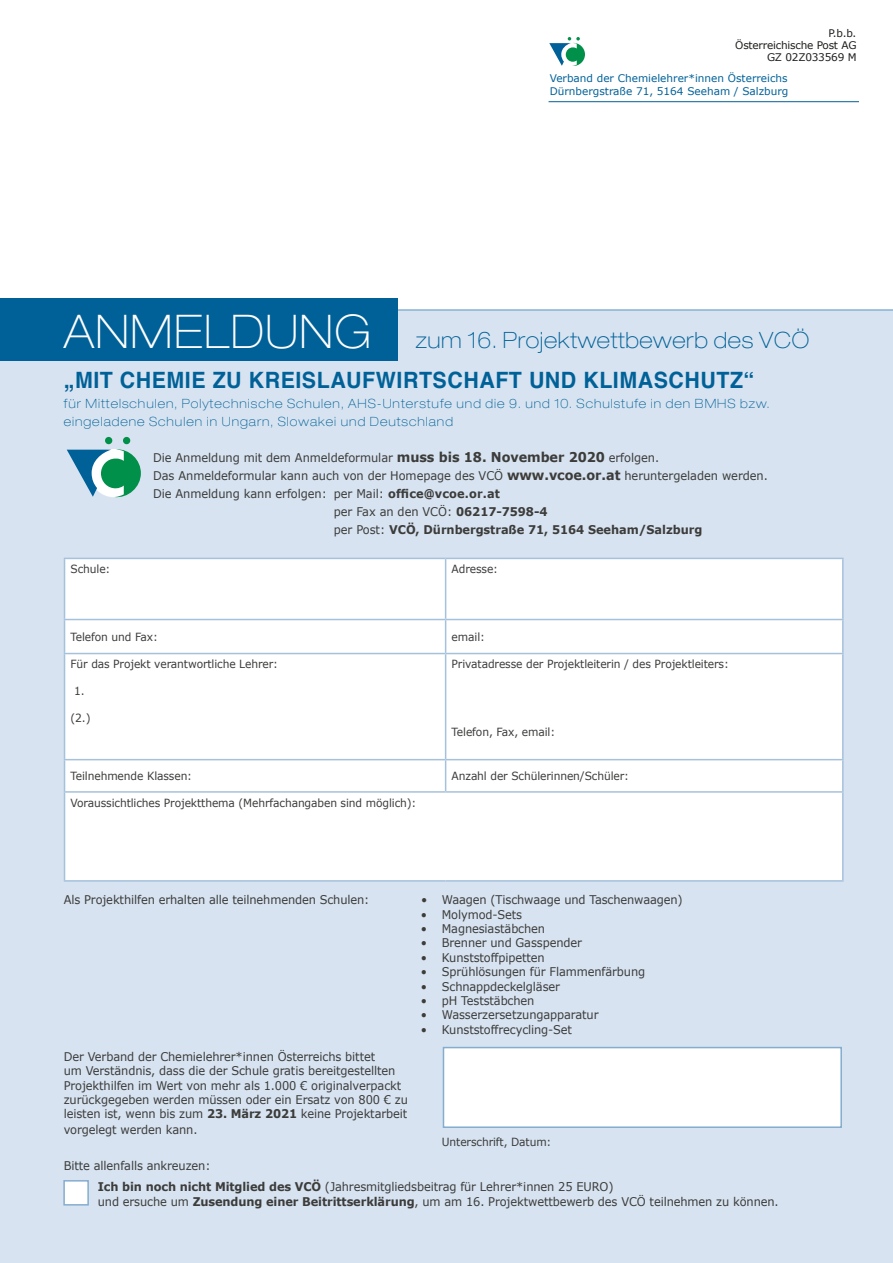
<style>
.page{position:relative;width:893px;height:1263px;background:#fff}
.page>*{position:absolute;margin:0;border:0;box-sizing:border-box;transform-origin:0 0}
.t1{font:700 22.5px "Helvetica";letter-spacing:.025em;color:#006198;scale:.95 1}
.t2{font:100 expanded 22.5px "Helvetica Neue";letter-spacing:.03em;color:#006198;scale:.95 1}
.t3{font:100 expanded 12.75px/18px "Helvetica Neue";letter-spacing:.08em;color:#006198;scale:.95 1}
.t4{font:12px/14.5px "Verdana";letter-spacing:-.01em;color:#3c3c3b;scale:.95 1}
.t5{font:700 12px "Verdana";letter-spacing:-.005em;color:#3c3c3b;scale:.95 1}
.t6{font:11.25px "Verdana";letter-spacing:-.01em;color:#3c3c3b;scale:.95 1}
.t7{font:10.5px/12.8px "Verdana";color:#006198}
.t8{font:10.5px/12px "Verdana";letter-spacing:-.02em;color:#1d1d1b;text-align:right}
.s1{font-size:46.5px;color:#fff}
.s2{font-weight:700;font-size:13.5px}
.s3{font-weight:700}
.s4{font-weight:400}
</style>
<div class="page">
<div style="left:0;top:60px;width:893px;height:1203px;background:#d7e3f0"></div>
<div style="left:0;top:60px;width:893px;height:250px;background:#fff"></div>
<div style="left:63px;top:1180px;width:26px;height:25px;background:#fff;border:2px solid #84add0"></div>
<div style="left:443px;top:1047px;width:399px;height:81px;background:#fff;border:2px solid #84add0"></div>
<div style="left:0;top:299px;width:398px;height:62px;background:#006198"></div>
<div style="left:105px;top:437px;width:7px;height:7px;background:#00904a;border-radius:50%"></div>
<svg style="left:67px;top:449px;width:74px;height:49px"></svg>
<div style="left:123px;top:437px;width:7px;height:7px;background:#00904a;border-radius:50%"></div>
<div style="left:65px;top:559px;width:777px;height:321px;background:#fff"></div>
<hr style="left:64px;top:558px;width:382px;height:1px;background:#a5c1dc">
<hr style="left:64px;top:559px;width:1px;height:60px;background:#a5c1dc">
<hr style="left:446px;top:558px;width:398px;height:1px;background:#a5c1dc">
<hr style="left:445px;top:559px;width:1px;height:60px;background:#a5c1dc">
<hr style="left:842px;top:559px;width:2px;height:60px;background:#a5c1dc">
<hr style="left:64px;top:619px;width:382px;height:1px;background:#a5c1dc">
<hr style="left:64px;top:620px;width:1px;height:33px;background:#a5c1dc">
<hr style="left:446px;top:619px;width:398px;height:1px;background:#a5c1dc">
<hr style="left:445px;top:620px;width:1px;height:33px;background:#a5c1dc">
<hr style="left:842px;top:620px;width:2px;height:33px;background:#a5c1dc">
<hr style="left:64px;top:653px;width:382px;height:1px;background:#a5c1dc">
<hr style="left:64px;top:654px;width:1px;height:105px;background:#a5c1dc">
<hr style="left:446px;top:653px;width:398px;height:1px;background:#a5c1dc">
<hr style="left:445px;top:654px;width:1px;height:105px;background:#a5c1dc">
<hr style="left:842px;top:654px;width:2px;height:105px;background:#a5c1dc">
<hr style="left:64px;top:759px;width:382px;height:1px;background:#a5c1dc">
<hr style="left:64px;top:760px;width:1px;height:31px;background:#a5c1dc">
<hr style="left:446px;top:759px;width:398px;height:1px;background:#a5c1dc">
<hr style="left:445px;top:760px;width:1px;height:31px;background:#a5c1dc">
<hr style="left:842px;top:760px;width:2px;height:31px;background:#a5c1dc">
<hr style="left:64px;top:791px;width:382px;height:2px;background:#a5c1dc">
<hr style="left:64px;top:793px;width:1px;height:87px;background:#a5c1dc">
<hr style="left:446px;top:791px;width:398px;height:2px;background:#a5c1dc">
<hr style="left:842px;top:793px;width:2px;height:87px;background:#a5c1dc">
<hr style="left:64px;top:880px;width:382px;height:2px;background:#a5c1dc">
<hr style="left:446px;top:880px;width:398px;height:2px;background:#a5c1dc">
<svg style="left:549px;top:37px;width:36px;height:30px"></svg>
<hr style="left:549px;top:101px;width:310px;height:1px;background:#006198">
<p class="t8" style="left:735px;top:27px;width:123px">P.b.b.<br>Österreichische Post AG<br>GZ 02Z033569 M</p>
<p class="t7" style="left:550px;top:72px;width:240px">Verband der Chemielehrer*innen Österreichs<br>Dürnbergstraße 71, 5164 Seeham / Salzburg</p>
<h1 class="t2" style="left:64px;top:326px;width:786px"><span class="s1">ANMELDUNG</span> zum 16. Projektwettbewerb des VCÖ</h1>
<h1 class="t1" style="left:64px;top:362px;width:728px">„MIT CHEMIE ZU KREISLAUFWIRTSCHAFT UND KLIMASCHUTZ“</h1>
<p class="t3" style="left:64px;top:394px;width:744px">für Mittelschulen, Polytechnische Schulen, AHS-Unterstufe und die 9. und 10. Schulstufe in den BMHS bzw. eingeladene Schulen in Ungarn, Slowakei und Deutschland</p>
<p class="t4" style="left:153px;top:450px;width:534px">Die Anmeldung mit dem Anmeldeformular <span class="s2">muss bis 18. November 2020</span> erfolgen.</p>
<p class="t4" style="left:153px;top:468px;width:649px">Das Anmeldeformular kann auch von der Homepage des VCÖ <span class="s2">www.vcoe.or.at</span> heruntergeladen werden.</p>
<p class="t4" style="left:153px;top:486px;width:367px">Die Anmeldung kann erfolgen: per Mail: <span class="s3">office@vcoe.or.at</span></p>
<p class="t4" style="left:334px;top:504px;width:226px">per Fax an den VCÖ: <span class="s3">06217-7598-4</span></p>
<p class="t5" style="left:334px;top:521px;width:389px"><span class="s4">per Post:</span> VCÖ, Dürnbergstraße 71, 5164 Seeham/Salzburg</p>
<p class="t6" style="left:71px;top:561px;width:44px">Schule:</p>
<p class="t6" style="left:452px;top:561px;width:50px">Adresse:</p>
<p class="t6" style="left:71px;top:629px;width:94px">Telefon und Fax:</p>
<p class="t6" style="left:452px;top:629px;width:37px">email:</p>
<p class="t6" style="left:71px;top:656px;width:220px">Für das Projekt verantwortliche Lehrer:</p>
<p class="t6" style="left:74px;top:683px;width:13px">1.</p>
<p class="t6" style="left:71px;top:710px;width:23px">(2.)</p>
<p class="t6" style="left:452px;top:656px;width:293px">Privatadresse der Projektleiterin / des Projektleiters:</p>
<p class="t6" style="left:452px;top:724px;width:111px">Telefon, Fax, email:</p>
<p class="t6" style="left:71px;top:768px;width:130px">Teilnehmende Klassen:</p>
<p class="t6" style="left:452px;top:768px;width:188px">Anzahl der Schülerinnen/Schüler:</p>
<p class="t6" style="left:71px;top:795px;width:366px">Voraussichtliches Projektthema (Mehrfachangaben sind möglich):</p>
<p class="t4" style="left:64px;top:892px;width:323px">Als Projekthilfen erhalten alle teilnehmenden Schulen:</p>
<p class="t4" style="left:421px;top:892px;width:277px">• Waagen (Tischwaage und Taschenwaagen)</p>
<p class="t4" style="left:421px;top:907px;width:108px">• Molymod-Sets</p>
<p class="t4" style="left:421px;top:921px;width:132px">• Magnesiastäbchen</p>
<p class="t4" style="left:421px;top:935px;width:171px">• Brenner und Gasspender</p>
<p class="t4" style="left:421px;top:950px;width:132px">• Kunststoffpipetten</p>
<p class="t4" style="left:421px;top:964px;width:238px">• Sprühlösungen für Flammenfärbung</p>
<p class="t4" style="left:421px;top:979px;width:148px">• Schnappdeckelgläser</p>
<p class="t4" style="left:421px;top:993px;width:121px">• pH Teststäbchen</p>
<p class="t4" style="left:421px;top:1007px;width:188px">• Wasserzersetzungapparatur</p>
<p class="t4" style="left:421px;top:1022px;width:161px">• Kunststoffrecycling-Set</p>
<p class="t4" style="left:64px;top:1049px;width:364px">Der Verband der Chemielehrer*innen Österreichs bittet<br>um Verständnis, dass die der Schule gratis bereitgestellten Projekthilfen im Wert von mehr als 1.000 € originalverpackt zurückgegeben werden müssen oder ein Ersatz von 800 € zu leisten ist, wenn bis zum <span class="s3">23. März 2021</span> keine Projektarbeit vorgelegt werden kann.</p>
<p class="t6" style="left:442px;top:1134px;width:117px">Unterschrift, Datum:</p>
<p class="t4" style="left:98px;top:1155px;width:544px;line-height:21px;text-indent:-34px">Bitte allenfalls ankreuzen:<br><span class="s3">Ich bin noch nicht Mitglied des VCÖ</span> (Jahresmitgliedsbeitrag für Lehrer*innen 25 EURO)</p>
<p class="t4" style="left:98px;top:1194px;width:718px">und ersuche um <span class="s3">Zusendung einer Beitrittserklärung</span>, um am 16. Projektwettbewerb des VCÖ teilnehmen zu können.</p>
</div>
